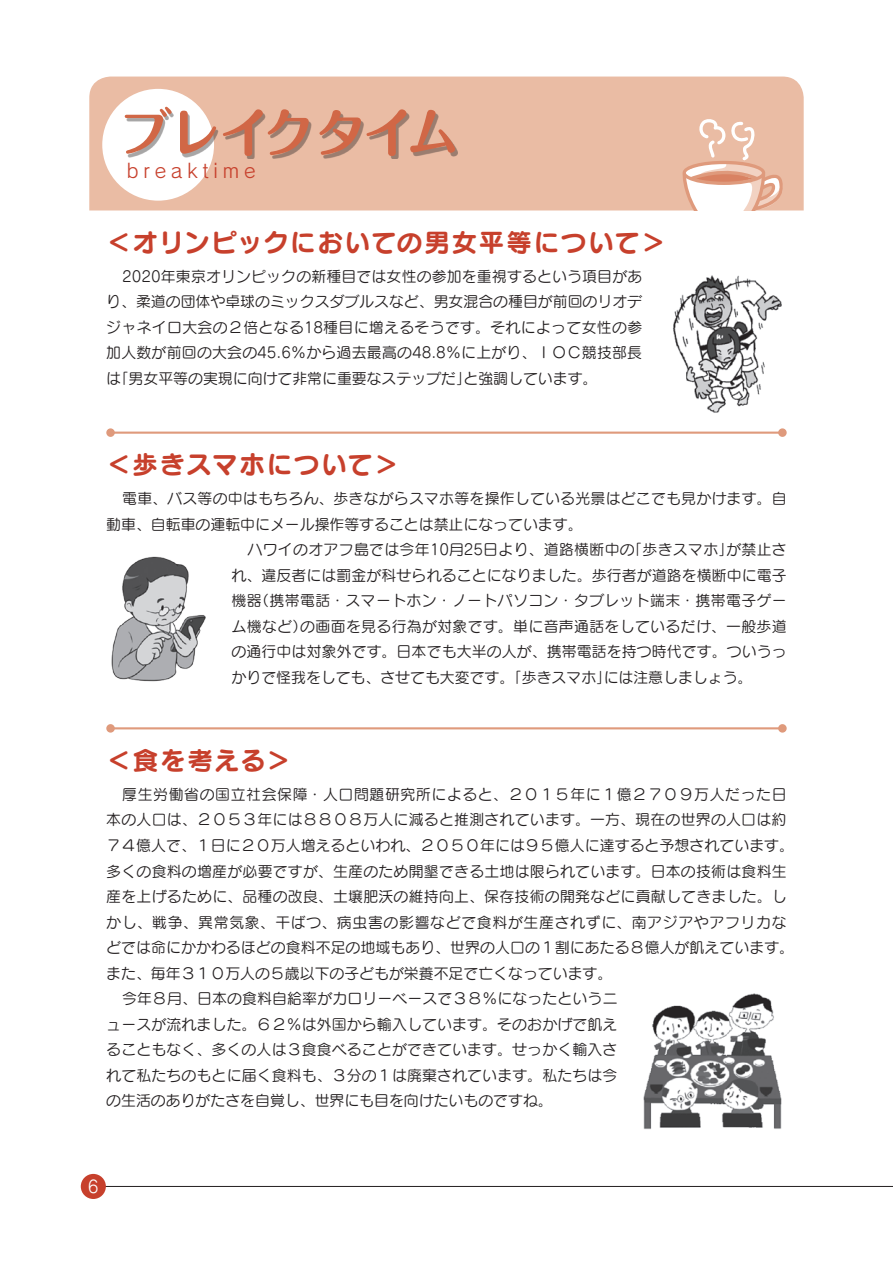
<style>
.page{position:relative;width:893px;height:1263px;background:#fff}
.page>*{position:absolute;margin:0;border:0;box-sizing:border-box;transform-origin:0 0}
.t1{font:700 52.05px "Maru Fo Pro";letter-spacing:-.05em;color:#d16746}
.t2{font:25.5px "Seurat Pro B";letter-spacing:.06em;color:#c7402c}
.t3{font:19.5px "Rodin Pro M";letter-spacing:.25em;color:#c7402c}
.t4{font:16.95px "Seurat Pro M";color:#fff}
.t5{font:14.85px/25.5px "Seurat Pro M";letter-spacing:.01em;color:#231f20;text-align:justify}
.t6{font:14.85px "Seurat Pro M";letter-spacing:.045em;color:#231f20}
.t7{font:14.85px "Seurat Pro M";letter-spacing:.04em;color:#231f20}
</style>
<div class="page">
<hr style="left:94px;top:1186px;width:799px;height:1px;background:#231f20">
<div style="left:81px;top:1174px;width:25px;height:25px;background:#c7402c;border-radius:50%"></div>
<div style="left:89px;top:77px;width:715px;height:133px;background:#eabca4"></div>
<div style="left:102px;top:89px;width:112px;height:112px;background:#fff;border-radius:50%"></div>
<hr style="left:111px;top:727px;width:671px;height:2px;background:#df9a7c">
<div style="left:106px;top:724px;width:9px;height:9px;background:#df9a7c;border-radius:50%"></div>
<div style="left:778px;top:724px;width:9px;height:9px;background:#df9a7c;border-radius:50%"></div>
<svg style="left:666px;top:118px;width:119px;height:92px"></svg>
<img style="left:643px;top:993px;width:139px;height:137px">
<img style="left:673px;top:275px;width:109px;height:138px">
<hr style="left:111px;top:432px;width:671px;height:2px;background:#df9a7c">
<div style="left:106px;top:428px;width:9px;height:9px;background:#df9a7c;border-radius:50%"></div>
<div style="left:778px;top:428px;width:9px;height:9px;background:#df9a7c;border-radius:50%"></div>
<img style="left:111px;top:556px;width:95px;height:126px">
<div style="left:126px;top:109px;width:331px;height:50px;background:#231f20;opacity:.4"></div>
<h1 class="t1" style="left:120px;top:91px;width:341px">ブレイクタイム</h1>
<h3 class="t3" style="left:127px;top:158px;width:130px">breaktime</h3>
<h2 class="t2" style="left:106px;top:224px;width:562px">＜オリンピックにおいての男女平等について＞</h2>
<p class="t5" style="left:106px;top:263px;width:537px;text-indent:16px">2020年東京オリンピックの新種目では女性の参加を重視するという項目があり、柔道の団体や卓球のミックスダブルスなど、男女混合の種目が前回のリオデジャネイロ大会の２倍となる18種目に増えるそうです。それによって女性の参加人数が前回の大会の45.6％から過去最高の48.8％に上がり、ＩＯＣ競技部長は「男女平等の実現に向けて非常に重要なステップだ」と強調しています。</p>
<h2 class="t2" style="left:106px;top:447px;width:295px">＜歩きスマホについて＞</h2>
<p class="t5" style="left:122px;top:485px;width:666px">電車、バス等の中はもちろん、歩きながらスマホ等を操作している光景はどこでも見かけます。自</p>
<p class="t5" style="left:106px;top:511px;width:478px">動車、自転車の運転中にメール操作等することは禁止になっています。</p>
<p class="t5" style="left:248px;top:536px;width:541px">ハワイのオアフ島では今年10月25日より、道路横断中の「歩きスマホ」が禁止さ</p>
<p class="t5" style="left:232px;top:562px;width:557px">れ、違反者には罰金が科せられることになりました。歩行者が道路を横断中に電子</p>
<p class="t5" style="left:232px;top:587px;width:557px">機器（携帯電話・スマートホン・ノートパソコン・タブレット端末・携帯電子ゲー</p>
<p class="t5" style="left:232px;top:613px;width:557px">ム機など）の画面を見る行為が対象です。単に音声通話をしているだけ、一般歩道</p>
<p class="t5" style="left:232px;top:638px;width:557px">の通行中は対象外です。日本でも大半の人が、携帯電話を持つ時代です。ついうっ</p>
<p class="t5" style="left:232px;top:664px;width:522px">かりで怪我をしても、させても大変です。「歩きスマホ」には注意しましょう。</p>
<h2 class="t2" style="left:106px;top:742px;width:187px">＜食を考える＞</h2>
<p class="t7" style="left:122px;top:785px;width:666px">厚生労働省の国立社会保障・人口問題研究所によると、２０１５年に１億２７０９万人だった日</p>
<p class="t5" style="left:106px;top:807px;width:682px">本の人口は、２０５３年には８８０８万人に減ると推測されています。一方、現在の世界の人口は約</p>
<p class="t5" style="left:106px;top:832px;width:689px">７４億人で、１日に２０万人増えるといわれ、２０５０年には９５億人に達すると予想されています。</p>
<p class="t5" style="left:106px;top:858px;width:682px">多くの食料の増産が必要ですが、生産のため開墾できる土地は限られています。日本の技術は食料生</p>
<p class="t5" style="left:106px;top:883px;width:682px">産を上げるために、品種の改良、土壌肥沃の維持向上、保存技術の開発などに貢献してきました。し</p>
<p class="t6" style="left:106px;top:912px;width:682px">かし、戦争、異常気象、干ばつ、病虫害の影響などで食料が生産されずに、南アジアやアフリカな</p>
<p class="t5" style="left:106px;top:934px;width:689px">どでは命にかかわるほどの食料不足の地域もあり、世界の人口の１割にあたる８億人が飢えています。</p>
<p class="t5" style="left:106px;top:960px;width:507px">また、毎年３１０万人の５歳以下の子どもが栄養不足で亡くなっています。</p>
<p class="t5" style="left:122px;top:985px;width:497px">今年８月、日本の食料自給率がカロリーベースで３８％になったというニ</p>
<p class="t5" style="left:106px;top:1011px;width:513px">ュースが流れました。６２％は外国から輸入しています。そのおかげで飢え</p>
<p class="t5" style="left:106px;top:1036px;width:513px">ることもなく、多くの人は３食食べることができています。せっかく輸入さ</p>
<p class="t5" style="left:106px;top:1062px;width:513px">れて私たちのもとに届く食料も、３分の１は廃棄されています。私たちは今</p>
<p class="t5" style="left:106px;top:1087px;width:448px">の生活のありがたさを自覚し、世界にも目を向けたいものですね。</p>
<p class="t4" style="left:88px;top:1175px;width:13px">6</p>
</div>
